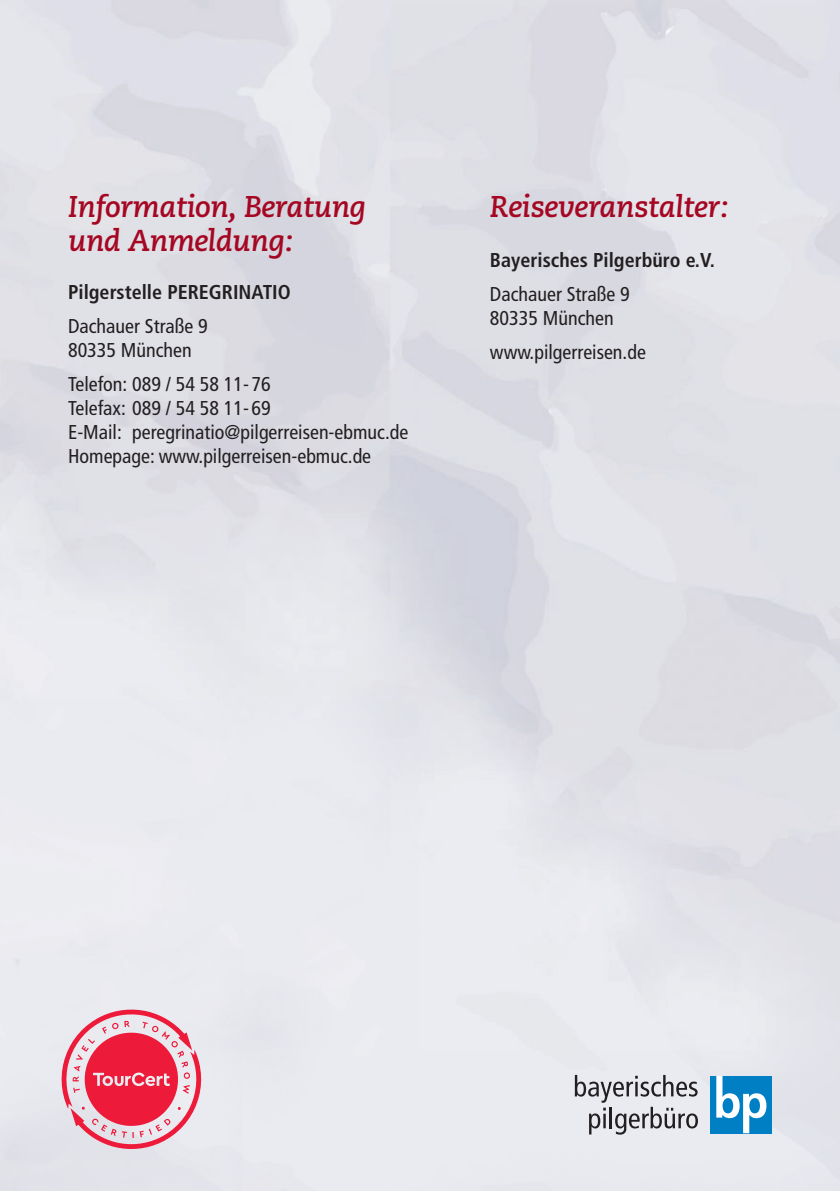
<style>
.page{position:relative;width:840px;height:1191px;background:#fff}
.page>*{position:absolute;margin:0;border:0;box-sizing:border-box;transform-origin:0 0}
.t1{font:italic 700 30px/34px "Caecilia LT";letter-spacing:-.015em;color:#a50723}
.t2{font:condensed 20px/24px "Frutiger LT Pro";color:#231f20}
.t3{font:700 condensed 20px "Frutiger LT Pro";color:#231f20}
</style>
<div class="page">
<img style="left:0;top:0;width:839px;height:1191px">
<svg style="left:62px;top:1009px;width:139px;height:140px;background:#ea8a9c"></svg>
<svg style="left:574px;top:1075px;width:123px;height:59px;background:#bebfc3"></svg>
<div style="left:710px;top:1075px;width:61px;height:58px;background:#007fc5"></div>
<svg style="left:716px;top:1075px;width:50px;height:58px"></svg>
<h1 class="t1" style="left:68px;top:190px;width:299px">Information, Beratung und Anmeldung:</h1>
<p class="t3" style="left:68px;top:280px;width:224px">Pilgerstelle PEREGRINATIO</p>
<p class="t2" style="left:68px;top:314px;width:141px">Dachauer Straße 9<br>80335 München</p>
<p class="t2" style="left:68px;top:372px;width:341px">Telefon: 089 / 54 58 11- 76<br>Telefax: 089 / 54 58 11- 69<br>E-Mail: peregrinatio@pilgerreisen-ebmuc.de Homepage: www.pilgerreisen-ebmuc.de</p>
<h1 class="t1" style="left:489px;top:190px;width:240px">Reiseveranstalter:</h1>
<p class="t3" style="left:489px;top:248px;width:226px">Bayerisches Pilgerbüro e.V.</p>
<p class="t2" style="left:489px;top:282px;width:141px">Dachauer Straße 9<br>80335 München</p>
<p class="t2" style="left:489px;top:340px;width:157px">www.pilgerreisen.de</p>
</div>
